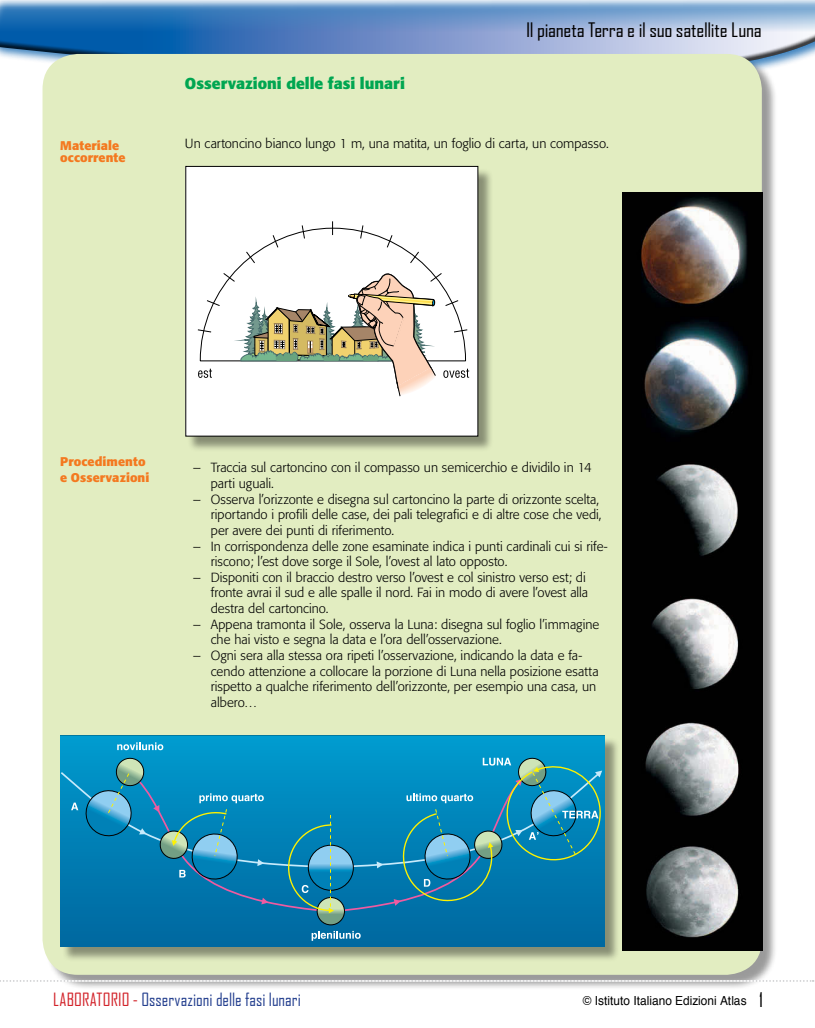
<style>
.page{position:relative;width:815px;height:1028px;background:#fff}
.page>*{position:absolute;margin:0;border:0;box-sizing:border-box;transform-origin:0 0}
.Normale{font:19.38px "Agency FB";color:#000}
.KOZUCA_Mincho_Pro_R{font:19.12px "Agency FB";letter-spacing:-.015em;color:#000;scale:1.11 1}
.Normale-2{font:17.5px "Agency FB";color:#25408f}
.x_OBIETTIVI_Formata{font:700 15.62px "Formata";color:#00a651}
.Normale-3{font:300 13.12px/15.6px "Formata";color:#000}
.x_OBIETTIVI_Formata-2{font:700 12.5px "Formata";letter-spacing:.01em;color:#f47920}
.x_INCISI_tris{font:12.5px "Helvetica";letter-spacing:.005em;color:#000;scale:.95 1}
.s1{color:#d2232a}
</style>
<div class="page">
<div style="left:0;top:0;width:815px;height:80px;background:#000;opacity:.75"></div>
<div style="left:44px;top:56px;width:733px;height:934px;background:#000;opacity:.4"></div>
<div style="left:43px;top:54px;width:719px;height:920px;background:#e2edc1;border-radius:35px"></div>
<div style="left:187px;top:168px;width:307px;height:284px;background:#000;opacity:.4"></div>
<div style="left:186px;top:166px;width:292px;height:270px;background:#fff"></div>
<svg style="left:197px;top:221px;width:272px;height:176px"></svg>
<svg style="left:0;top:980px;width:814px;height:1px"></svg>
<img style="left:623px;top:193px;width:139px;height:757px">
<div style="left:62px;top:737px;width:558px;height:225px;background:#000;opacity:.4"></div>
<svg style="left:60px;top:735px;width:544px;height:211px;background:#0073aa"></svg>
<svg style="left:312px;top:931px;width:49px;height:9px"></svg>
<svg style="left:60px;top:770px;width:11px;height:98px"></svg>
<svg style="left:317px;top:897px;width:27px;height:27px"></svg>
<div style="left:317px;top:897px;width:28px;height:28px;border:1px solid #000;border-radius:50%"></div>
<svg style="left:71px;top:742px;width:533px;height:171px;background:#1289b7"></svg>
<p class="x_OBIETTIVI_Formata" style="left:185px;top:74px;width:221px">Osservazioni delle fasi lunari</p>
<p class="KOZUCA_Mincho_Pro_R" style="left:526px;top:18px;width:214px">Il pianeta Terra e il suo satellite Luna</p>
<p class="x_OBIETTIVI_Formata-2" style="left:60px;top:138px;width:61px">Materiale</p>
<p class="Normale-3" style="left:185px;top:136px;width:425px">Un cartoncino bianco lungo 1 m, una matita, un foglio di carta, un compasso.</p>
<p class="x_OBIETTIVI_Formata-2" style="left:60px;top:150px;width:67px">occorrente</p>
<p class="x_OBIETTIVI_Formata-2" style="left:60px;top:454px;width:87px">Procedimento</p>
<p class="x_OBIETTIVI_Formata-2" style="left:60px;top:470px;width:91px">e Osservazioni</p>
<p class="Normale-3" style="left:211px;top:460px;width:382px;text-indent:-18px">– Traccia sul cartoncino con il compasso un semicerchio e dividilo in 14 parti uguali.</p>
<p class="Normale-3" style="left:211px;top:491px;width:392px;text-indent:-18px">– Osserva l’orizzonte e disegna sul cartoncino la parte di orizzonte scelta, riportando i profili delle case, dei pali telegrafici e di altre cose che vedi, per avere dei punti di riferimento.</p>
<p class="Normale-3" style="left:211px;top:538px;width:398px;text-indent:-18px">– In corrispondenza delle zone esaminate indica i punti cardinali cui si rife&shy;riscono; l’est dove sorge il Sole, l’ovest al lato opposto.</p>
<p class="Normale-3" style="left:211px;top:569px;width:379px;text-indent:-18px">– Disponiti con il braccio destro verso l’ovest e col sinistro verso est; di fronte avrai il sud e alle spalle il nord. Fai in modo di avere l’ovest alla destra del cartoncino.</p>
<p class="Normale-3" style="left:211px;top:616px;width:390px;text-indent:-18px">– Appena tramonta il Sole, osserva la Luna: disegna sul foglio l’immagine che hai visto e segna la data e l’ora dell’osservazione.</p>
<p class="Normale-3" style="left:211px;top:647px;width:389px;text-indent:-18px">– Ogni sera alla stessa ora ripeti l’osservazione, indicando la data e fa&shy;cendo attenzione a collocare la porzione di Luna nella posizione esatta rispetto a qualche riferimento dell’orizzonte, per esempio una casa, un albero…</p>
<p class="Normale-2" style="left:53px;top:989px;width:249px"><span class="s1">LABORATORIO -</span> Osservazioni delle fasi lunari</p>
<p class="x_INCISI_tris" style="left:583px;top:991px;width:174px">© Istituto Italiano Edizioni Atlas</p>
<p class="Normale" style="left:759px;top:988px;width:5px">1</p>
</div>
